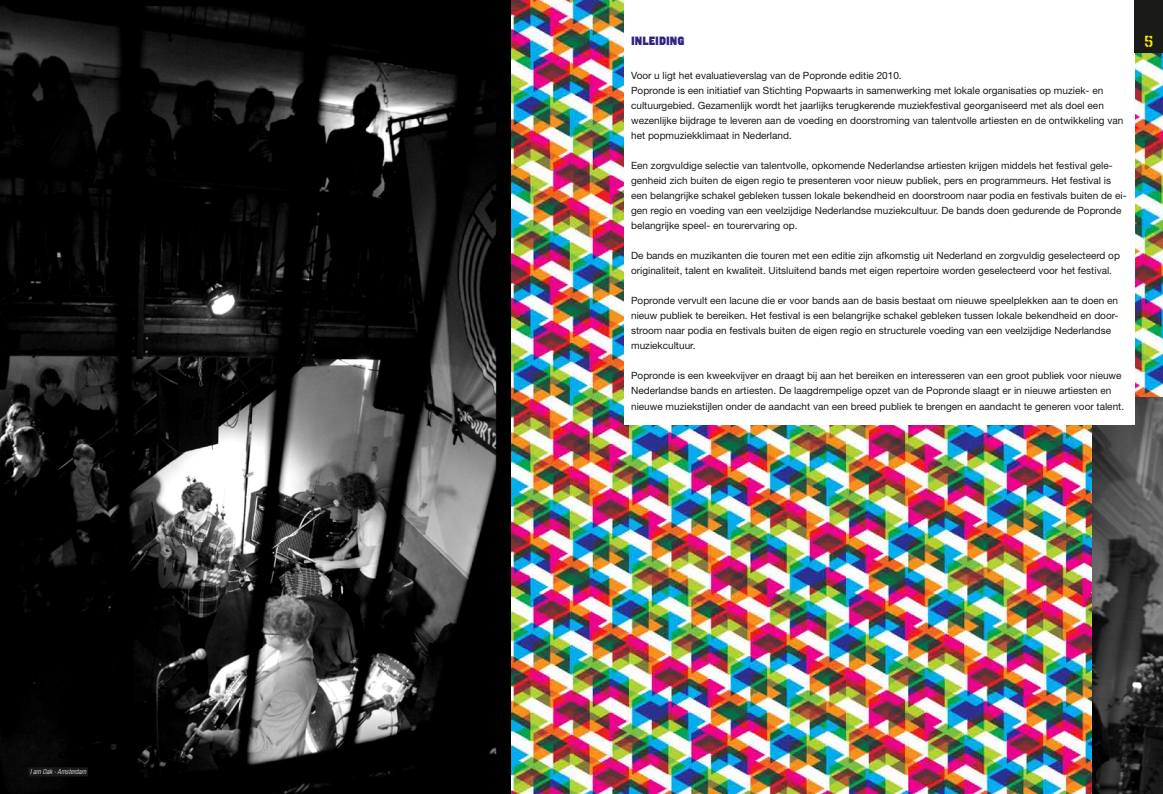
<style>
.page{position:relative;width:1163px;height:794px;background:#fff}
.page>*{position:absolute;margin:0;border:0;box-sizing:border-box;transform-origin:0 0}
.t1{font:700 16px "Octin Spraypaint B Rg";color:#ffed00}
.t2{font:12px "Octin College Bl";color:#2f2483}
.t3{font:10px/15px "Helvetica Neue LT";color:#1a1a18}
.t4{font:italic 300 condensed 7px "Helvetica Neue LT";color:#fff}
</style>
<div class="page">
<img style="left:510px;top:0;width:652px;height:794px">
<img style="left:1091px;top:397px;width:71px;height:397px">
<img style="left:0;top:0;width:510px;height:794px">
<div style="left:624px;top:0;width:510px;height:424px;background:#fff"></div>
<div style="left:28px;top:767px;width:60px;height:9px;background:#1a1a18"></div>
<div style="left:1134px;top:0;width:28px;height:52px;background:#1a1a18"></div>
<p class="t4" style="left:30px;top:768px;width:58px">I am Oak - Amsterdam</p>
<p class="t2" style="left:631px;top:34px;width:55px">INLEIDING</p>
<p class="t3" style="left:631px;top:68px;width:493px">Voor u ligt het evaluatieverslag van de Popronde editie 2010.<br>Popronde is een initiatief van Stichting Popwaarts in samenwerking met lokale organisaties op muziek- en cultuurgebied. Gezamenlijk wordt het jaarlijks terugkerende muziekfestival georganiseerd met als doel een wezenlijke bijdrage te leveren aan de voeding en doorstroming van talentvolle artiesten en de ontwikkeling van het popmuziekklimaat in Nederland.</p>
<p class="t3" style="left:631px;top:158px;width:497px">Een zorgvuldige selectie van talentvolle, opkomende Nederlandse artiesten krijgen middels het festival gele&shy;genheid zich buiten de eigen regio te presenteren voor nieuw publiek, pers en programmeurs. Het festival is een belangrijke schakel gebleken tussen lokale bekendheid en doorstroom naar podia en festivals buiten de ei&shy;gen regio en voeding van een veelzijdige Nederlandse muziekcultuur. De bands doen gedurende de Popronde belangrijke speel- en tourervaring op.</p>
<p class="t3" style="left:631px;top:248px;width:490px">De bands en muzikanten die touren met een editie zijn afkomstig uit Nederland en zorgvuldig geselecteerd op originaliteit, talent en kwaliteit. Uitsluitend bands met eigen repertoire worden geselecteerd voor het festival.</p>
<p class="t3" style="left:631px;top:293px;width:488px">Popronde vervult een lacune die er voor bands aan de basis bestaat om nieuwe speelplekken aan te doen en nieuw publiek te bereiken. Het festival is een belangrijke schakel gebleken tussen lokale bekendheid en door&shy;stroom naar podia en festivals buiten de eigen regio en structurele voeding van een veelzijdige Nederlandse muziekcultuur.</p>
<p class="t3" style="left:631px;top:368px;width:494px">Popronde is een kweekvijver en draagt bij aan het bereiken en interesseren van een groot publiek voor nieuwe<br>Nederlandse bands en artiesten. De laagdrempelige opzet van de Popronde slaagt er in nieuwe artiesten en nieuwe muziekstijlen onder de aandacht van een breed publiek te brengen en aandacht te generen voor talent.</p>
<h1 class="t1" style="left:1144px;top:32px;width:10px">5</h1>
</div>
